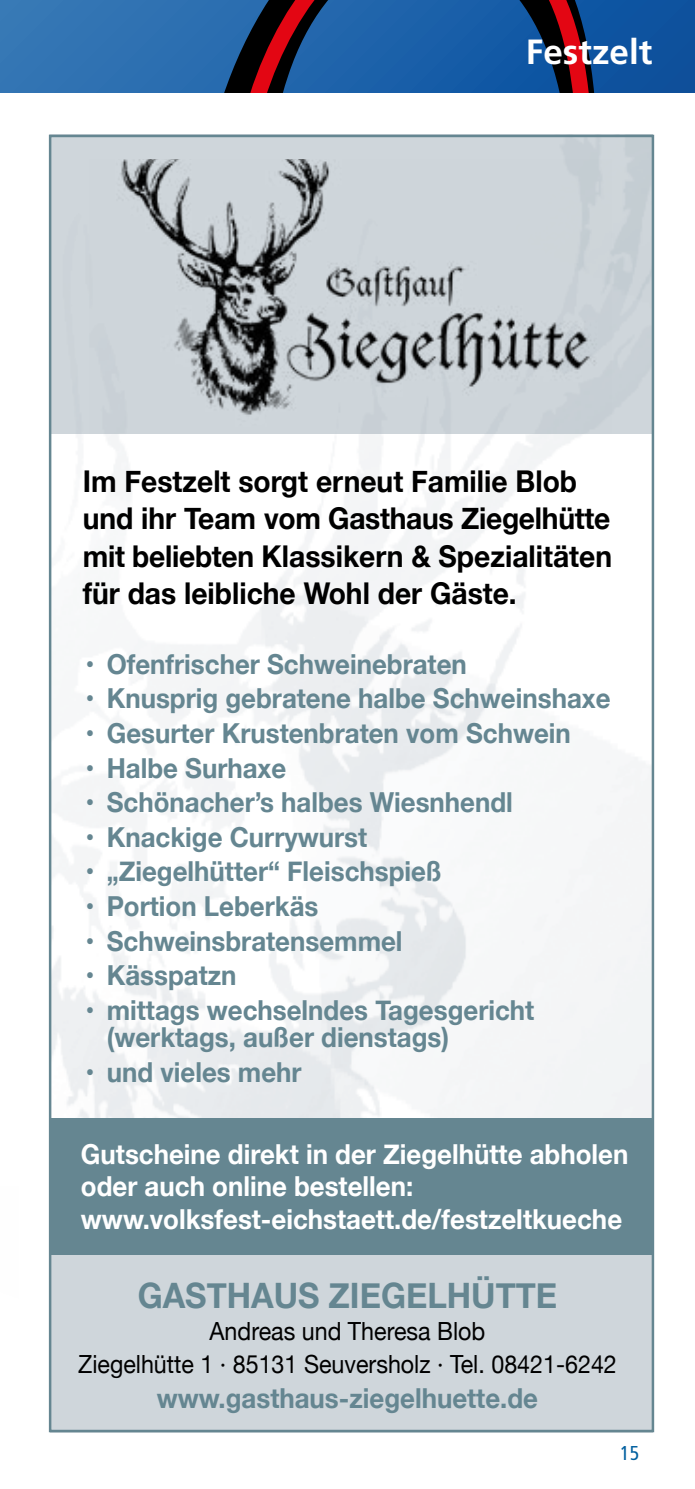
<style>
.page{position:relative;width:695px;height:1489px;background:#fff}
.page>*{position:absolute;margin:0;border:0;box-sizing:border-box;transform-origin:0 0}
.t1{font:700 35px "Helvetica Neue";color:#658691;scale:.94 1}
.t2{font:700 35px "Frutiger LT Pro";color:#fff}
.t3{font:700 30px/37.5px "Helvetica Neue";color:#000;scale:.94 1}
.t4{font:700 27.5px/27.5px "Helvetica Neue";color:#658691;scale:.94 1}
.t5{font:700 27.5px/32.5px "Helvetica Neue";color:#fff;scale:.94 1}
.t6{font:25px/32.5px "Helvetica Neue";color:#000;text-align:center;scale:.93 1}
.t7{font:condensed 20px "Frutiger LT Pro";color:#005f9f}
</style>
<div class="page">
<svg style="left:0;top:0;width:694px;height:92px;background:#265692"></svg>
<div style="left:51px;top:1118px;width:601px;height:136px;background:#658691"></div>
<div style="left:50px;top:1254px;width:602px;height:177px;background:#cfd6db"></div>
<img style="left:89px;top:159px;width:522px;height:275px">
<p class="t2" style="left:526px;top:31px;width:128px">Festzelt</p>
<p class="t3" style="left:83px;top:463px;width:564px">Im Festzelt sorgt erneut Familie Blob und ihr Team vom Gasthaus Ziegelhütte mit beliebten Klassikern &amp; Spezialitäten für das leibliche Wohl der Gäste.</p>
<p class="t4" style="left:85px;top:650px;width:407px">• Ofenfrischer Schweinebraten</p>
<p class="t4" style="left:85px;top:685px;width:560px">• Knusprig gebratene halbe Schweinshaxe</p>
<p class="t4" style="left:85px;top:720px;width:518px">• Gesurter Krustenbraten vom Schwein</p>
<p class="t4" style="left:85px;top:754px;width:215px">• Halbe Surhaxe</p>
<p class="t4" style="left:85px;top:789px;width:456px">• Schönacher’s halbes Wiesnhendl</p>
<p class="t4" style="left:85px;top:823px;width:301px">• Knackige Currywurst</p>
<p class="t4" style="left:85px;top:858px;width:380px">• „Ziegelhütter“ Fleischspieß</p>
<p class="t4" style="left:85px;top:893px;width:249px">• Portion Leberkäs</p>
<p class="t4" style="left:85px;top:927px;width:339px">• Schweinsbratensemmel</p>
<p class="t4" style="left:85px;top:962px;width:162px">• Kässpatzn</p>
<p class="t4" style="left:107px;top:996px;width:456px;text-indent:-21px">• mittags wechselndes Tagesgericht (werktags, außer dienstags)</p>
<p class="t4" style="left:85px;top:1059px;width:231px">• und vieles mehr</p>
<p class="t5" style="left:81px;top:1138px;width:583px">Gutscheine direkt in der Ziegelhütte abholen oder auch online bestellen: www.volksfest-eichstaett.de/festzeltkueche</p>
<p class="t1" style="left:138px;top:1267px;width:447px">GASTHAUS ZIEGELHÜTTE</p>
<p class="t6" style="left:78px;top:1316px;width:580px">Andreas und Theresa Blob<br>Ziegelhütte 1 · 85131 Seuversholz · Tel. 08421-6242</p>
<p class="t4" style="left:157px;top:1384px;width:407px">www.gasthaus-ziegelhuette.de</p>
<p class="t7" style="left:620px;top:1441px;width:21px">15</p>
</div>
